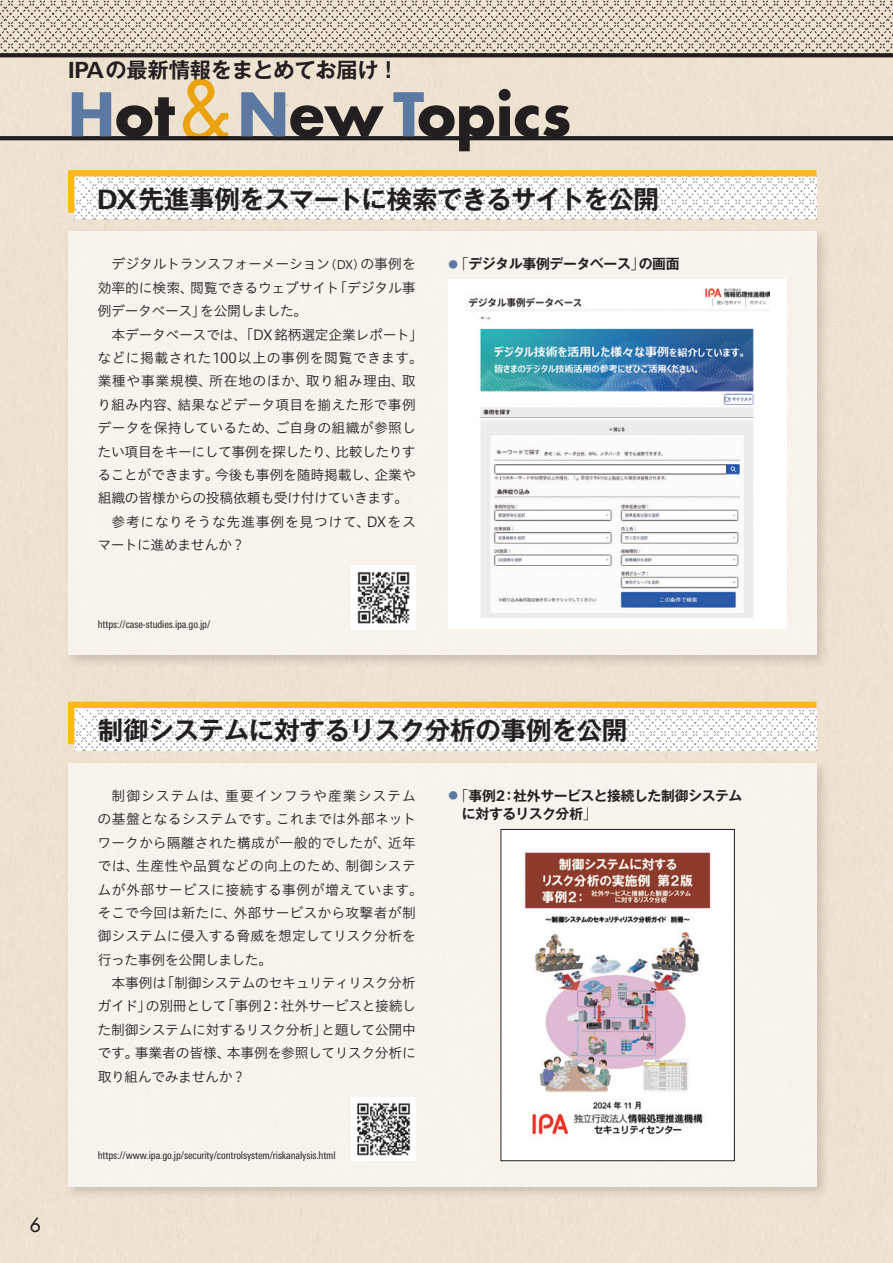
<style>
.page{position:relative;width:893px;height:1263px;background:#fff}
.page>*{position:absolute;margin:0;border:0;box-sizing:border-box;transform-origin:0 0}
.t1{font:700 58.5px "Futura LT Pro";color:#231f20}
.t2{font:700 25.5px "Gothic MB101 Pr 6 De";letter-spacing:-.015em;color:#231f20}
.t3{font:700 21.3px "Gothic MB101 Pr 6 De";letter-spacing:-.01em;color:#231f20}
.t4{font:500 19.2px "Futura LT Pro";color:#231f20}
.t5{font:13.8px/23.4px "Hiragino UD Sans Std W3";letter-spacing:.005em;color:#231f20;text-align:justify}
.t6{font:700 13.8px/18px "Gothic MB101 Pr 6 De";letter-spacing:-.02em;color:#231f20}
.t7{font:13.8px/23.4px "Hiragino UD Sans Std W3";letter-spacing:.035em;color:#231f20}
.t8{font:condensed 10.65px "Univers Next Pro";letter-spacing:-.01em;color:#231f20}
.s1{font-family:"Univers Next Pro";font-size:22.35px}
.s2{color:#5c79a2}
.s3{font-family:"DIN Next Slab Pro";font-weight:400;font-size:87.15px;color:#fcb814}
.s4{font-family:"Univers Next Pro";font-size:26.85px}
.s5{font-size:11.7px}
.s6{font-size:9.6px;color:#5c79a2}
.s7{font-family:"Gothic MB101 Pr 6";font-weight:300}
.s8{font-family:"Univers Next Pro";font-size:14.55px}
</style>
<div class="page">
<svg style="left:0;top:0;width:893px;height:53px;background:#d3c9ba"></svg>
<svg style="left:0;top:53px;width:893px;height:4px;background:#282424"></svg>
<svg style="left:0;top:136px;width:893px;height:4px;background:#262223"></svg>
<div style="left:63px;top:226px;width:767px;height:442px;background:#231f20;opacity:.3"></div>
<div style="left:68px;top:232px;width:748px;height:423px;background:#f7f3ec"></div>
<div style="left:63px;top:758px;width:767px;height:442px;background:#231f20;opacity:.3"></div>
<div style="left:68px;top:763px;width:748px;height:423px;background:#f7f3ec"></div>
<svg style="left:65px;top:167px;width:758px;height:52px"></svg>
<svg style="left:65px;top:698px;width:758px;height:52px"></svg>
<img style="left:352px;top:565px;width:64px;height:64px">
<img style="left:352px;top:1097px;width:64px;height:64px">
<img style="left:503px;top:831px;width:230px;height:328px">
<div style="left:501px;top:829px;width:234px;height:332px;border:1px solid #231f20"></div>
<div style="left:449px;top:280px;width:338px;height:349px;background:#fff"></div>
<img style="left:466px;top:289px;width:304px;height:329px">
<h3 class="t3" style="left:68px;top:52px;width:333px"><span class="s1">IPA</span>の最新情報をまとめてお届け！</h3>
<h1 class="t1" style="left:68px;top:69px;width:505px"><span class="s2">H</span>ot<span class="s3">&amp;</span><span class="s2">N</span>ew <span class="s2">T</span>opics</h1>
<h2 class="t2" style="left:97px;top:178px;width:564px"><span class="s4">DX</span>先進事例をスマートに検索できるサイトを公開</h2>
<p class="t5" style="left:98px;top:252px;width:320px;text-indent:14px">デジタルトランスフォーメーション<span class="s5">（DX）</span>の事例を効率的に検索、閲覧できるウェブサイト「デジタル事例データベース」を公開しました。</p>
<p class="t5" style="left:97px;top:322px;width:327px;text-align:left;text-indent:14px">本データベースでは、「DX銘柄選定企業レポート」などに掲載された100以上の事例を閲覧できます。業種や事業規模、所在地のほか、取り組み理由、取り組み内容、結果などデータ項目を揃えた形で事例データを保持しているため、ご自身の組織が参照したい項目をキーにして事例を探したり、比較したりすることができます。今後も事例を随時掲載し、企業や組織の皆様からの投稿依頼も受け付けていきます。</p>
<p class="t7" style="left:98px;top:509px;width:320px;text-indent:14px">参考になりそうな先進事例を見つけて、DXをスマートに進めませんか？</p>
<p class="t8" style="left:98px;top:618px;width:114px">https://case-studies.ipa.go.jp/</p>
<p class="t6" style="left:449px;top:255px;width:233px"><span class="s6">●</span><span class="s7">「</span>デジタル事例データベース<span class="s7">」</span>の画面</p>
<h3 class="t4" style="left:30px;top:1210px;width:13px">6</h3>
<h2 class="t2" style="left:98px;top:709px;width:531px">制御システムに対するリスク分析の事例を公開</h2>
<p class="t5" style="left:97px;top:783px;width:327px;text-align:left;text-indent:14px">制御システムは、重要インフラや産業システムの基盤となるシステムです。これまでは外部ネットワークから隔離された構成が一般的でしたが、近年では、生産性や品質などの向上のため、制御システムが外部サービスに接続する事例が増えています。そこで今回は新たに、外部サービスから攻撃者が制御システムに侵入する脅威を想定してリスク分析を行った事例を公開しました。</p>
<p class="t5" style="left:98px;top:970px;width:320px;text-indent:14px">本事例は「制御システムのセキュリティリスク分析ガイド」の別冊として「事例2：社外サービスと接続した制御システムに対するリスク分析」と題して公開中です。事業者の皆様、本事例を参照してリスク分析に取り組んでみませんか？</p>
<p class="t8" style="left:98px;top:1149px;width:239px">https://www.ipa.go.jp/security/controlsystem/riskanalysis.html</p>
<p class="t6" style="left:462px;top:786px;width:282px;text-indent:-13px"><span class="s6">●</span><span class="s7">「</span>事例<span class="s8">2</span>：社外サービスと接続した制御システムに対するリスク分析<span class="s7">」</span></p>
</div>
